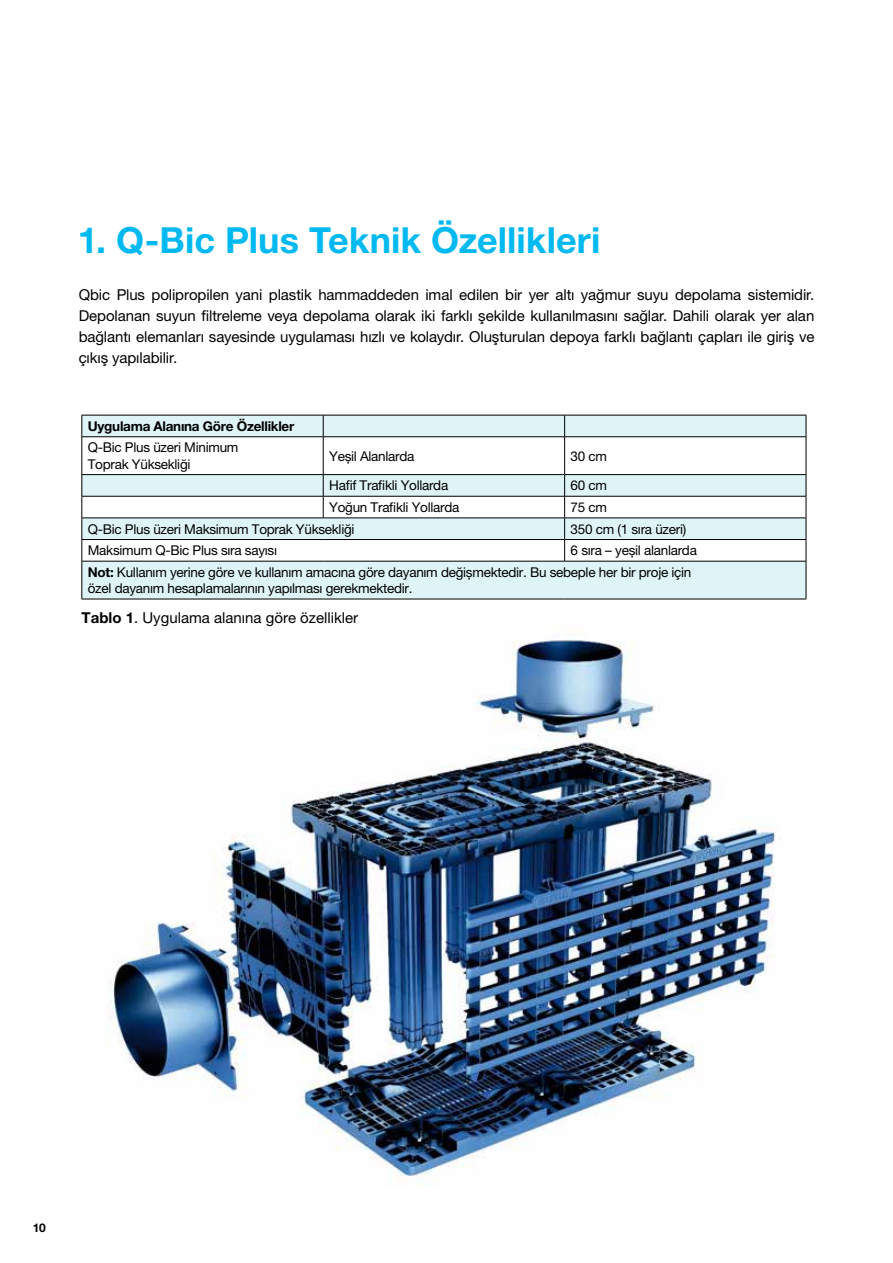
<style>
.page{position:relative;width:893px;height:1263px;background:#fff}
.page>*{position:absolute;margin:0;border:0;box-sizing:border-box;transform-origin:0 0}
.t1{font:700 36px "Helvetica Neue LT Pro";color:#00b9f1}
.t2{font:15px/21px "Helvetica Neue LT Std";letter-spacing:-.005em;color:#000;text-align:justify}
.t3{font:15px "Helvetica Neue LT Pro";color:#000}
.t4{font:13.5px/16.2px "Helvetica Neue LT Pro";letter-spacing:-.02em;color:#000}
.t5{font:700 13.5px "Helvetica Neue LT Pro";letter-spacing:-.02em;color:#000}
.t6{font:700 12px "Helvetica Neue LT Pro";color:#000}
.s1{font-weight:700}
</style>
<div class="page">
<img style="left:108px;top:640px;width:668px;height:542px">
<svg style="left:83px;top:416px;width:723px;height:183px;fill:#def4f6"></svg>
<hr style="left:82px;top:415px;width:241px;height:1px;background:#000">
<svg style="left:82px;top:415px;width:1px;height:21px"></svg>
<hr style="left:323px;top:415px;width:242px;height:1px;background:#000">
<svg style="left:323px;top:415px;width:1px;height:21px"></svg>
<hr style="left:565px;top:415px;width:241px;height:1px;background:#000">
<svg style="left:564px;top:415px;width:1px;height:21px"></svg>
<svg style="left:806px;top:415px;width:1px;height:21px"></svg>
<hr style="left:82px;top:436px;width:241px;height:1px;background:#000">
<hr style="left:82px;top:437px;width:1px;height:37px;background:#000">
<hr style="left:323px;top:436px;width:242px;height:1px;background:#000">
<hr style="left:323px;top:437px;width:1px;height:37px;background:#000">
<hr style="left:565px;top:436px;width:241px;height:1px;background:#000">
<hr style="left:564px;top:437px;width:1px;height:37px;background:#000">
<hr style="left:806px;top:437px;width:1px;height:37px;background:#000">
<hr style="left:82px;top:474px;width:241px;height:1px;background:#000">
<hr style="left:323px;top:474px;width:242px;height:1px;background:#000">
<hr style="left:565px;top:474px;width:241px;height:1px;background:#000">
<hr style="left:82px;top:496px;width:241px;height:1px;background:#000">
<hr style="left:323px;top:496px;width:242px;height:1px;background:#000">
<svg style="left:323px;top:475px;width:1px;height:43px"></svg>
<hr style="left:565px;top:496px;width:241px;height:1px;background:#000">
<hr style="left:82px;top:518px;width:241px;height:1px;background:#000">
<hr style="left:323px;top:518px;width:242px;height:1px;background:#000">
<hr style="left:565px;top:518px;width:241px;height:1px;background:#000">
<hr style="left:82px;top:539px;width:241px;height:1px;background:#000">
<svg style="left:82px;top:475px;width:1px;height:86px"></svg>
<hr style="left:323px;top:539px;width:242px;height:1px;background:#000">
<hr style="left:565px;top:539px;width:241px;height:1px;background:#000">
<svg style="left:564px;top:475px;width:1px;height:86px"></svg>
<svg style="left:806px;top:475px;width:1px;height:86px"></svg>
<hr style="left:82px;top:561px;width:241px;height:1px;background:#000">
<hr style="left:82px;top:561px;width:1px;height:38px;background:#000">
<hr style="left:323px;top:561px;width:242px;height:1px;background:#000">
<hr style="left:565px;top:561px;width:241px;height:1px;background:#000">
<hr style="left:806px;top:561px;width:1px;height:38px;background:#000">
<hr style="left:82px;top:599px;width:241px;height:1px;background:#000">
<hr style="left:323px;top:599px;width:242px;height:1px;background:#000">
<hr style="left:565px;top:599px;width:241px;height:1px;background:#000">
<h1 class="t1" style="left:78px;top:218px;width:524px">1. Q-Bic Plus Teknik Özellikleri</h1>
<p class="t2" style="left:79px;top:284px;width:737px">Qbic Plus polipropilen yani plastik hammaddeden imal edilen bir yer altı yağmur suyu depolama sistemidir.<br>Depolanan suyun filtreleme veya depolama olarak iki farklı şekilde kullanılmasını sağlar. Dahili olarak yer alan bağlantı elemanları sayesinde uygulaması hızlı ve kolaydır. Oluşturulan depoya farklı bağlantı çapları ile giriş ve çıkış yapılabilir.</p>
<p class="t5" style="left:88px;top:418px;width:208px">Uygulama Alanına Göre Özellikler</p>
<p class="t4" style="left:88px;top:439px;width:152px">Q-Bic Plus üzeri Minimum<br>Toprak Yüksekliği</p>
<p class="t4" style="left:329px;top:447px;width:87px">Yeşil Alanlarda</p>
<p class="t4" style="left:571px;top:447px;width:38px">30 cm</p>
<p class="t4" style="left:329px;top:477px;width:121px">Hafif Trafikli Yollarda</p>
<p class="t4" style="left:571px;top:477px;width:38px">60 cm</p>
<p class="t4" style="left:329px;top:499px;width:132px">Yoğun Trafikli Yollarda</p>
<p class="t4" style="left:571px;top:499px;width:38px">75 cm</p>
<p class="t4" style="left:88px;top:520px;width:268px">Q-Bic Plus üzeri Maksimum Toprak Yüksekliği</p>
<p class="t4" style="left:571px;top:520px;width:117px">350 cm (1 sıra üzeri)</p>
<p class="t4" style="left:88px;top:542px;width:191px">Maksimum Q-Bic Plus sıra sayısı</p>
<p class="t4" style="left:88px;top:539px;width:611px;line-height:21.6px;text-indent:483px">6 sıra – yeşil alanlarda<br><span class="s1">Not:</span> Kullanım yerine göre ve kullanım amacına göre dayanım değişmektedir. Bu sebeple her bir proje için</p>
<p class="t4" style="left:88px;top:580px;width:326px">özel dayanım hesaplamalarının yapılması gerekmektedir.</p>
<p class="t3" style="left:82px;top:609px;width:278px"><span class="s1">Tablo 1</span>. Uygulama alanına göre özellikler</p>
<p class="t6" style="left:33px;top:1220px;width:15px">10</p>
</div>
